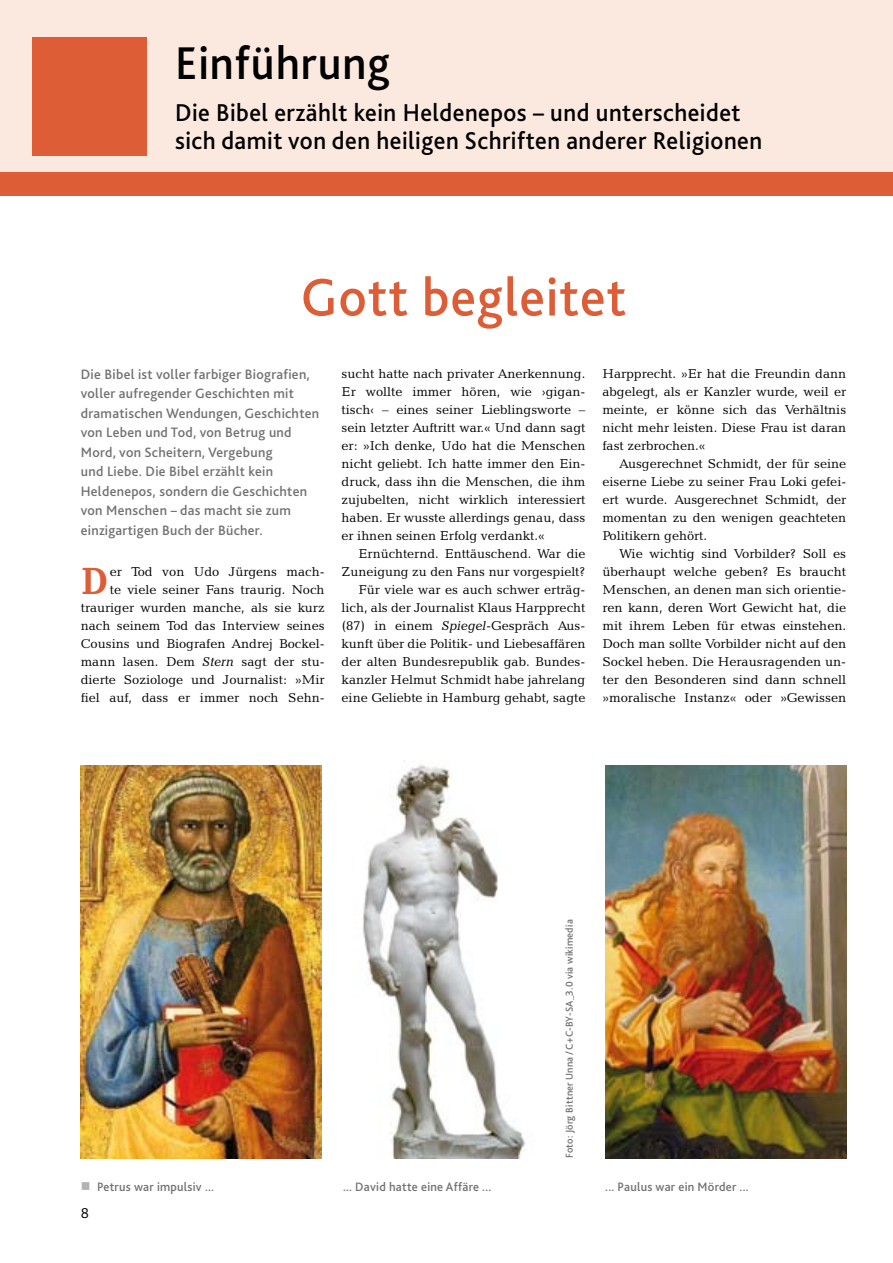
<style>
.page{position:relative;width:893px;height:1263px;background:#fff}
.page>*{position:absolute;margin:0;border:0;box-sizing:border-box;transform-origin:0 0}
.t1{font:500 55.5px "Bliss 2";letter-spacing:.02em;color:#dd5d37;scale:.95 1}
.t2{font:500 48px "Bliss 2";letter-spacing:.02em;color:#000;scale:.95 1}
.t3{font:700 38.85px "Candida BT";color:#dd5d37;scale:.9 1}
.t4{font:500 25.5px/28.5px "Bliss 2";letter-spacing:.02em;color:#000;scale:.95 1}
.t5{font:300 15px "Bliss 2";color:#000}
.t6{font:500 14.25px/19.5px "Bliss 2";letter-spacing:.02em;color:#707173}
.t7{font:13.2px/18px "Candida BT";color:#000;text-align:right}
.t8{font:500 12.75px "Bliss 2";letter-spacing:.02em;color:#707173}
.t9{font:500 10.5px "Bliss 2";letter-spacing:.02em;color:#707173}
.s1{font-style:italic}
.s2{color:#b1b3b4}
</style>
<div class="page">
<img style="left:81px;top:765px;width:241px;height:393px">
<img style="left:363px;top:765px;width:163px;height:393px">
<img style="left:605px;top:765px;width:241px;height:393px">
<div style="left:0;top:0;width:893px;height:176px;background:#fbe9df"></div>
<div style="left:0;top:172px;width:893px;height:24px;background:#dd5d37"></div>
<div style="left:32px;top:38px;width:115px;height:118px;background:#dd5d37"></div>
<p class="t2" style="left:175px;top:34px;width:228px">Einführung</p>
<p class="t4" style="left:175px;top:97px;width:620px">Die Bibel erzählt kein Heldenepos – und unterscheidet sich damit von den heiligen Schriften anderer Religionen</p>
<p class="t1" style="left:301px;top:263px;width:344px">Gott begleitet</p>
<p class="t6" style="left:81px;top:364px;width:240px">Die Bibel ist voller farbiger Biografien, voller aufregender Geschichten mit dramatischen Wendungen, Geschichten von Leben und Tod, von Betrug und Mord, von Scheitern, Vergebung<br>und Liebe. Die Bibel erzählt kein Heldenepos, sondern die Geschichten von Menschen – das macht sie zum einzigartigen Buch der Bücher.</p>
<p class="t3" style="left:81px;top:557px;width:32px">D</p>
<p class="t7" style="left:342px;top:364px;width:245px">sucht hatte nach privater Anerkennung.</p>
<p class="t7" style="left:342px;top:382px;width:245px">Er wollte immer hören, wie ›gigan-</p>
<p class="t7" style="left:342px;top:400px;width:245px">tisch‹ – eines seiner Lieblingsworte –</p>
<p class="t7" style="left:342px;top:418px;width:245px">sein letzter Auftritt war.« Und dann sagt</p>
<p class="t7" style="left:342px;top:436px;width:245px">er: »Ich denke, Udo hat die Menschen</p>
<p class="t7" style="left:342px;top:454px;width:245px">nicht geliebt. Ich hatte immer den Ein-</p>
<p class="t7" style="left:342px;top:472px;width:245px">druck, dass ihn die Menschen, die ihm</p>
<p class="t7" style="left:342px;top:490px;width:245px">zujubelten, nicht wirklich interessiert</p>
<p class="t7" style="left:342px;top:508px;width:245px">haben. Er wusste allerdings genau, dass</p>
<p class="t7" style="left:342px;top:526px;width:205px">er ihnen seinen Erfolg verdankt.«</p>
<p class="t7" style="left:359px;top:544px;width:228px">Ernüchternd. Enttäuschend. War die</p>
<p class="t7" style="left:342px;top:562px;width:245px">Zuneigung zu den Fans nur vorgespielt?</p>
<p class="t7" style="left:359px;top:580px;width:228px">Für viele war es auch schwer erträg-</p>
<p class="t7" style="left:342px;top:598px;width:245px">lich, als der Journalist Klaus Harpprecht</p>
<p class="t7" style="left:342px;top:616px;width:245px">(87) in einem <span class="s1">Spiegel-</span>Gespräch Aus-</p>
<p class="t7" style="left:342px;top:634px;width:245px">kunft über die Politik- und Liebesaffären</p>
<p class="t7" style="left:342px;top:652px;width:245px">der alten Bundesrepublik gab. Bundes-</p>
<p class="t7" style="left:342px;top:670px;width:245px">kanzler Helmut Schmidt habe jahrelang</p>
<p class="t7" style="left:342px;top:688px;width:245px">eine Geliebte in Hamburg gehabt, sagte</p>
<p class="t7" style="left:602px;top:364px;width:245px">Harpprecht. »Er hat die Freundin dann</p>
<p class="t7" style="left:602px;top:382px;width:245px">abgelegt, als er Kanzler wurde, weil er</p>
<p class="t7" style="left:602px;top:400px;width:245px">meinte, er könne sich das Verhältnis</p>
<p class="t7" style="left:602px;top:418px;width:245px">nicht mehr leisten. Diese Frau ist daran</p>
<p class="t7" style="left:602px;top:436px;width:105px">fast zerbrochen.«</p>
<p class="t7" style="left:619px;top:454px;width:228px">Ausgerechnet Schmidt, der für seine</p>
<p class="t7" style="left:602px;top:472px;width:245px">eiserne Liebe zu seiner Frau Loki gefei-</p>
<p class="t7" style="left:602px;top:490px;width:245px">ert wurde. Ausgerechnet Schmidt, der</p>
<p class="t7" style="left:602px;top:508px;width:245px">momentan zu den wenigen geachteten</p>
<p class="t7" style="left:602px;top:526px;width:106px">Politikern gehört.</p>
<p class="t7" style="left:619px;top:544px;width:228px">Wie wichtig sind Vorbilder? Soll es</p>
<p class="t7" style="left:602px;top:562px;width:245px">überhaupt welche geben? Es braucht</p>
<p class="t7" style="left:602px;top:580px;width:245px">Menschen, an denen man sich orientie-</p>
<p class="t7" style="left:602px;top:598px;width:245px">ren kann, deren Wort Gewicht hat, die</p>
<p class="t7" style="left:602px;top:616px;width:245px">mit ihrem Leben für etwas einstehen.</p>
<p class="t7" style="left:602px;top:634px;width:245px">Doch man sollte Vorbilder nicht auf den</p>
<p class="t7" style="left:602px;top:652px;width:245px">Sockel heben. Die Herausragenden un-</p>
<p class="t7" style="left:602px;top:670px;width:245px">ter den Besonderen sind dann schnell</p>
<p class="t7" style="left:602px;top:688px;width:245px">»moralische Instanz« oder »Gewissen</p>
<p class="t7" style="left:81px;top:562px;width:245px">er Tod von Udo Jürgens mach-<br>te viele seiner Fans traurig. Noch trauriger wurden manche, als sie kurz nach seinem Tod das Interview seines Cousins und Biografen Andrej Bockel&shy;mann lasen. Dem <span class="s1">Stern</span> sagt der stu&shy;dierte Soziologe und Journalist: »Mir fiel auf, dass er immer noch Sehn-</p>
<p class="t8" style="left:81px;top:1178px;width:135px"><span class="s2">■</span> Petrus war impulsiv ...</p>
<p class="t8" style="left:343px;top:1178px;width:150px">... David hatte eine Affäre ...</p>
<p class="t5" style="left:81px;top:1204px;width:10px">8</p>
<p class="t9" style="left:563px;top:1158px;width:240px;rotate:-90deg">Foto: Jörg Bittner Unna /C+C-BY-SA_3.0 via wikimedia</p>
<p class="t8" style="left:605px;top:1178px;width:145px">... Paulus war ein Mörder ...</p>
</div>
